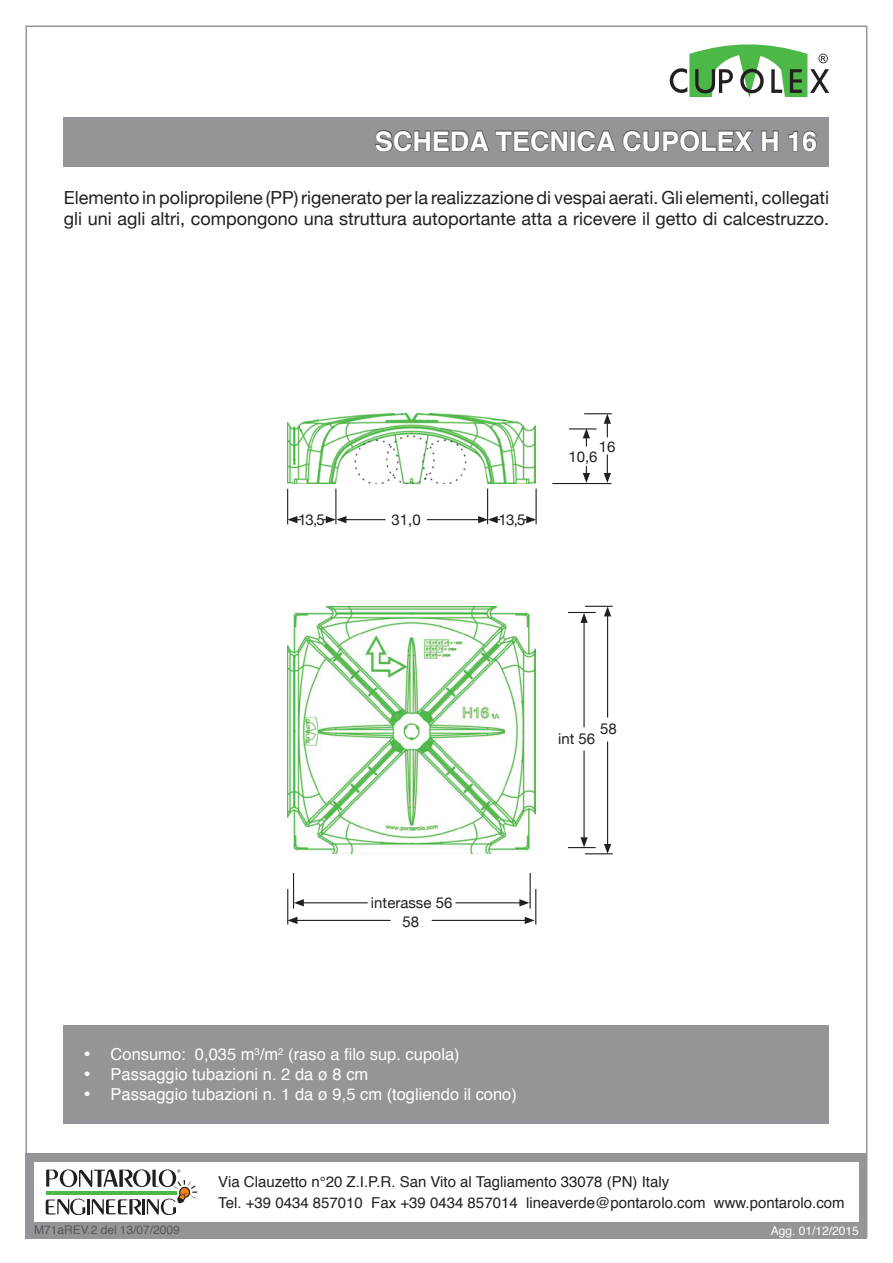
<style>
.page{position:relative;width:893px;height:1263px;background:#fff}
.page>*{position:absolute;margin:0;border:0;box-sizing:border-box;transform-origin:0 0}
.t1{font:700 27px "Helvetica";color:#fff}
.t2{font:18px/21.6px "Helvetica Neue";color:#231f20}
.t3{font:16.5px "Helvetica";color:#fff}
.t4{font:15px/21px "Helvetica";color:#231f20}
.t5{font:15px/19.2px "Helvetica Neue";color:#231f20;text-align:center}
.t6{font:12px "Helvetica";color:#57585a}
.t7{font:12px "Helvetica";color:#fff}
</style>
<div class="page">
<div style="left:26px;top:1153px;width:841px;height:85px;background:#939598"></div>
<div style="left:64px;top:117px;width:765px;height:50px;background:#939598"></div>
<div style="left:34px;top:1162px;width:825px;height:59px;background:#fff"></div>
<svg style="left:46px;top:1169px;width:151px;height:46px"></svg>
<svg style="left:670px;top:44px;width:159px;height:54px"></svg>
<hr style="left:552px;top:483px;width:59px;height:1px;background:#231f20">
<hr style="left:607px;top:741px;width:1px;height:105px;background:#231f20">
<hr style="left:607px;top:614px;width:1px;height:104px;background:#231f20">
<hr style="left:583px;top:620px;width:2px;height:107px;background:#231f20">
<hr style="left:583px;top:750px;width:2px;height:90px;background:#231f20">
<svg style="left:568px;top:606px;width:45px;height:17px"></svg>
<svg style="left:568px;top:837px;width:45px;height:17px"></svg>
<hr style="left:293px;top:873px;width:1px;height:35px;background:#231f20">
<hr style="left:530px;top:873px;width:1px;height:35px;background:#231f20">
<hr style="left:287px;top:889px;width:1px;height:35px;background:#231f20">
<hr style="left:535px;top:889px;width:1px;height:35px;background:#231f20">
<hr style="left:301px;top:902px;width:67px;height:1px;background:#231f20">
<svg style="left:294px;top:899px;width:10px;height:7px"></svg>
<hr style="left:455px;top:902px;width:67px;height:1px;background:#231f20">
<svg style="left:519px;top:899px;width:10px;height:7px"></svg>
<svg style="left:375px;top:130px;width:193px;height:22px"></svg>
<div style="left:570px;top:130px;width:5px;height:21px;border:2px solid #57585a"></div>
<svg style="left:577px;top:129px;width:176px;height:23px"></svg>
<svg style="left:761px;top:130px;width:18px;height:22px"></svg>
<svg style="left:788px;top:130px;width:29px;height:22px"></svg>
<img style="left:287px;top:414px;width:249px;height:69px">
<svg style="left:583px;top:466px;width:7px;height:17px"></svg>
<svg style="left:604px;top:454px;width:7px;height:29px"></svg>
<svg style="left:569px;top:413px;width:43px;height:33px"></svg>
<img style="left:287px;top:607px;width:249px;height:247px">
<hr style="left:432px;top:920px;width:95px;height:1px;background:#231f20">
<svg style="left:525px;top:917px;width:10px;height:7px"></svg>
<hr style="left:295px;top:920px;width:96px;height:1px;background:#231f20">
<svg style="left:287px;top:917px;width:10px;height:7px"></svg>
<div style="left:64px;top:1025px;width:765px;height:98px;background:#939598"></div>
<hr style="left:287px;top:489px;width:1px;height:35px;background:#231f20">
<hr style="left:344px;top:519px;width:41px;height:1px;background:#231f20">
<hr style="left:427px;top:519px;width:53px;height:1px;background:#231f20">
<hr style="left:487px;top:489px;width:1px;height:35px;background:#231f20">
<hr style="left:335px;top:489px;width:1px;height:35px;background:#231f20">
<svg style="left:287px;top:516px;width:14px;height:7px"></svg>
<svg style="left:323px;top:516px;width:23px;height:7px"></svg>
<svg style="left:478px;top:516px;width:22px;height:7px"></svg>
<svg style="left:524px;top:516px;width:12px;height:7px"></svg>
<hr style="left:536px;top:489px;width:1px;height:35px;background:#231f20">
<h1 class="t1" style="left:375px;top:119px;width:444px">SCHEDA TECNICA CUPOLEX H 16</h1>
<p class="t2" style="left:64px;top:186px;width:767px">Elemento in polipropilene (PP) rigenerato per la realizzazione di vespai aerati. Gli elementi, collegati gli uni agli altri, compongono una struttura autoportante atta a ricevere il getto di calcestruzzo.</p>
<p class="t5" style="left:298px;top:510px;width:28px">13,5</p>
<p class="t5" style="left:392px;top:510px;width:31px">31,0</p>
<p class="t5" style="left:498px;top:510px;width:28px">13,5</p>
<p class="t5" style="left:599px;top:437px;width:18px">16</p>
<p class="t5" style="left:568px;top:447px;width:31px">10,6</p>
<p class="t5" style="left:600px;top:719px;width:18px">58</p>
<p class="t5" style="left:558px;top:729px;width:39px">int 56</p>
<p class="t5" style="left:371px;top:893px;width:83px">interasse 56<br>58</p>
<p class="t3" style="left:84px;top:1042px;width:378px">• Consumo: 0,035 m<sup>3</sup>/m<sup>2</sup> (raso a filo sup. cupola)</p>
<p class="t3" style="left:84px;top:1061px;width:286px">• Passaggio tubazioni n. 2 da ø 8 cm</p>
<p class="t3" style="left:84px;top:1081px;width:435px">• Passaggio tubazioni n. 1 da ø 9,5 cm (togliendo il cono)</p>
<p class="t6" style="left:34px;top:1220px;width:147px">M71aREV.2 del 13/07/2009</p>
<p class="t4" style="left:218px;top:1172px;width:628px">Via Clauzetto n°20 Z.I.P.R. San Vito al Tagliamento 33078 (PN) Italy<br>Tel. +39 0434 857010 Fax +39 0434 857014 lineaverde@pontarolo.com www.pontarolo.com</p>
<p class="t7" style="left:771px;top:1221px;width:90px">Agg. 01/12/2015</p>
</div>
